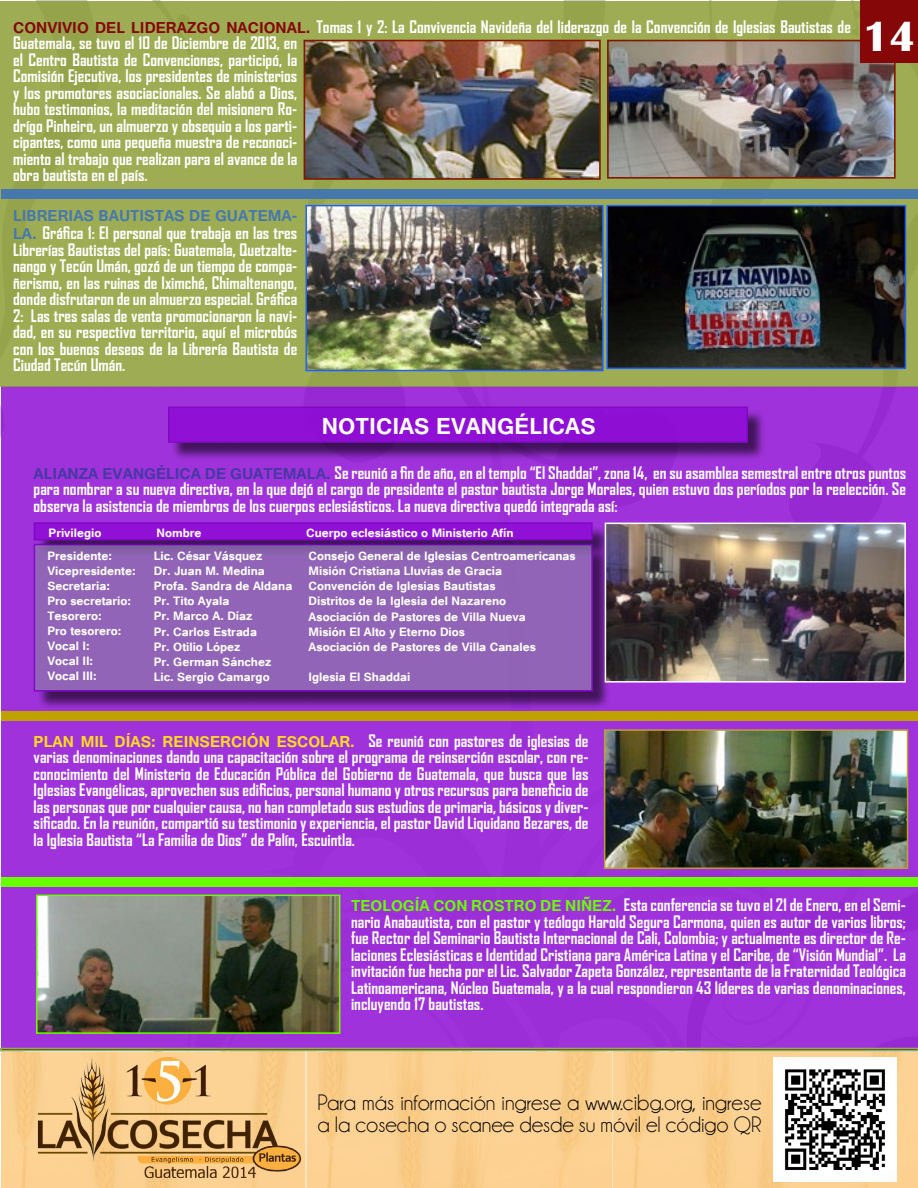
<style>
.page{position:relative;width:918px;height:1188px;background:#fff}
.page>*{position:absolute;margin:0;border:0;box-sizing:border-box;transform-origin:0 0}
.t1{font:700 43.5px "Britannic";color:#fff}
.t2{font:700 28.5px "Tunga";color:#fff}
.t3{font:22.5px/22.5px "Champagne&Limousines";color:#000}
.t4{font:700 19.5px "Tunga";color:#ffdd20}
.t5{font:700 19.5px "Tunga";color:#4678ae}
.t6{font:700 16.5px/16.5px "Agency FB";color:#fff;text-align:justify}
.t7{font:700 15px/15.1px "Tunga";color:#fff}
.s1{font-family:"Tunga";font-size:19.5px;color:#850708}
.s2{font-family:"Tunga";font-size:19.5px;color:#4678ae}
.s3{font-family:"Tunga";font-size:19.5px;color:#4639a2}
.s4{font-family:"Agency FB";font-size:16.5px;color:#fff}
.s5{font-family:"Tunga";font-size:19.5px;color:#68ff00}
</style>
<div class="page">
<div style="left:1px;top:387px;width:917px;height:664px;background:#a032dc"></div>
<div style="left:0;top:1px;width:918px;height:386px;background:#9ead54"></div>
<img style="left:307px;top:43px;width:291px;height:134px">
<div style="left:304px;top:40px;width:297px;height:140px;border:2px solid #7f1800"></div>
<img style="left:610px;top:43px;width:283px;height:133px">
<div style="left:607px;top:40px;width:289px;height:139px;border:2px solid #7f1800"></div>
<div style="left:1px;top:189px;width:917px;height:10px;background:#4678ae"></div>
<div style="left:1px;top:711px;width:916px;height:10px;background:#bfa200"></div>
<div style="left:1px;top:877px;width:917px;height:10px;background:#68ff00"></div>
<div style="left:860px;top:0;width:58px;height:63px;background:#850708"></div>
<img style="left:308px;top:208px;width:293px;height:160px">
<div style="left:305px;top:205px;width:299px;height:166px;border:2px solid #2062ff"></div>
<img style="left:609px;top:208px;width:294px;height:158px">
<div style="left:606px;top:205px;width:300px;height:164px;border:2px solid #2062ff"></div>
<div style="left:170px;top:409px;width:597px;height:52px;background:#000;opacity:.75"></div>
<div style="left:168px;top:407px;width:580px;height:36px;background:#9110d6;border:2px solid #7600bf"></div>
<div style="left:36px;top:525px;width:575px;height:34px;background:#000;opacity:.75"></div>
<div style="left:34px;top:522px;width:559px;height:18px;background:#9110d6;border:2px solid #7600bf"></div>
<div style="left:36px;top:546px;width:575px;height:164px;background:#000;opacity:.75"></div>
<div style="left:34px;top:544px;width:559px;height:148px;background:#9164b7;border:2px solid #7600bf"></div>
<img style="left:608px;top:526px;width:295px;height:154px">
<div style="left:605px;top:523px;width:301px;height:160px;border:2px solid #fff"></div>
<img style="left:607px;top:732px;width:298px;height:134px">
<div style="left:604px;top:729px;width:304px;height:140px;border:2px solid #bda230"></div>
<img style="left:39px;top:898px;width:298px;height:133px">
<div style="left:36px;top:895px;width:304px;height:139px;border:2px solid #68ff00"></div>
<img style="left:0;top:1051px;width:918px;height:137px">
<img style="left:773px;top:1058px;width:124px;height:123px">
<img style="left:34px;top:1051px;width:272px;height:130px">
<div style="left:0;top:1048px;width:918px;height:3px;border:2px solid #96a760"></div>
<p class="t6" style="left:13px;top:18px;width:839px"><span class="s1">CONVIVIO DEL LIDERAZGO NACIONAL.</span> Tomas 1 y 2: La Convivencia Navideña del liderazgo de la Convención de Iglesias Bautistas de</p>
<p class="t6" style="left:13px;top:35px;width:286px">Guatemala, se tuvo el 10 de Diciembre de 2013, en el Centro Bautista de Convenciones, participó, la Comisión Ejecutiva, los presidentes de ministerios y los promotores asociacionales. Se alabó a Dios, hubo testimonios, la meditación del misionero Ro&shy;drígo Pinheiro, un almuerzo y obsequio a los parti&shy;cipantes, como una pequeña muestra de reconoci&shy;miento al trabajo que realizan para el avance de la obra bautista en el país.</p>
<p class="t5" style="left:13px;top:203px;width:286px">LIBRERIAS BAUTISTAS DE GUATEMA-</p>
<p class="t6" style="left:13px;top:225px;width:286px"><span class="s2">LA.</span> Gráfica 1: El personal que trabaja en las tres Librerías Bautistas del país: Guatemala, Quetzalte&shy;nango y Tecún Umán, gozó de un tiempo de compa&shy;ñerismo, en las ruinas de Iximché, Chimaltenango, donde disfrutaron de un almuerzo especial. Gráfica 2: Las tres salas de venta promocionaron la navi&shy;dad, en su respectivo territorio, aquí el microbús con los buenos deseos de la Librería Bautista de Ciudad Tecún Umán.</p>
<h1 class="t1" style="left:863px;top:12px;width:55px">14</h1>
<h2 class="t2" style="left:322px;top:408px;width:275px">NOTICIAS EVANGÉLICAS</h2>
<p class="t6" style="left:34px;top:464px;width:874px"><span class="s3">ALIANZA EVANGÉLICA DE GUATEMALA.</span> Se reunió a fin de año, en el templo “El Shaddai”, zona 14, en su asamblea semestral entre otros puntos para nombrar a su nueva directiva, en la que dejó el cargo de presidente el pastor bautista Jorge Morales, quien estuvo dos períodos por la reelección. Se observa la asistencia de miembros de los cuerpos eclesiásticos. La nueva directiva quedó integrada así:</p>
<p class="t7" style="left:49px;top:524px;width:54px">Privilegio</p>
<p class="t7" style="left:157px;top:524px;width:46px">Nombre</p>
<p class="t7" style="left:306px;top:524px;width:209px">Cuerpo eclesiástico o Ministerio Afín</p>
<p class="t7" style="left:47px;top:547px;width:90px">Presidente:<br>Vicepresidente:<br>Secretaria:<br>Pro secretario:<br>Tesorero:<br>Pro tesorero:<br>Vocal I:<br>Vocal II:<br>Vocal III:</p>
<p class="t7" style="left:154px;top:547px;width:140px">Lic. César Vásquez<br>Dr. Juan M. Medina<br>Profa. Sandra de Aldana<br>Pr. Tito Ayala<br>Pr. Marco A. Díaz<br>Pr. Carlos Estrada<br>Pr. Otilio López<br>Pr. German Sánchez<br>Lic. Sergio Camargo</p>
<p class="t7" style="left:309px;top:547px;width:269px">Consejo General de Iglesias Centroamericanas Misión Cristiana Lluvias de Gracia<br>Convención de Iglesias Bautistas<br>Distritos de la Iglesia del Nazareno<br>Asociación de Pastores de Villa Nueva<br>Misión El Alto y Eterno Dios<br>Asociación de Pastores de Villa Canales</p>
<p class="t7" style="left:309px;top:668px;width:103px">Iglesia El Shaddai</p>
<p class="t4" style="left:34px;top:729px;width:556px">PLAN MIL DÍAS: REINSERCIÓN ESCOLAR. <span class="s4">Se reunió con pastores de iglesias de</span></p>
<p class="t6" style="left:34px;top:749px;width:556px">varias denominaciones dando una capacitación sobre el programa de reinserción escolar, con re&shy;conocimiento del Ministerio de Educación Pública del Gobierno de Guatemala, que busca que las Iglesias Evangélicas, aprovechen sus edificios, personal humano y otros recursos para beneficio de las personas que por cualquier causa, no han completado sus estudios de primaria, básicos y diver&shy;sificado. En la reunión, compartió su testimonio y experiencia, el pastor David Liquidano Bezares, de la Iglesia Bautista “La Familia de Dios” de Palín, Escuintla.</p>
<p class="t6" style="left:351px;top:896px;width:556px"><span class="s5">TEOLOGÍA CON ROSTRO DE NIÑEZ.</span> Esta conferencia se tuvo el 21 de Enero, en el Semi&shy;nario Anabautista, con el pastor y teólogo Harold Segura Carmona, quien es autor de varios libros; fue Rector del Seminario Bautista Internacional de Cali, Colombia; y actualmente es director de Re&shy;laciones Eclesiásticas e Identidad Cristiana para América Latina y el Caribe, de “Visión Mundial”. La invitación fue hecha por el Lic. Salvador Zapeta González, representante de la Fraternidad Teológica Latinoamericana, Núcleo Guatemala, y a la cual respondieron 43 líderes de varias denominaciones, incluyendo 17 bautistas.</p>
<h3 class="t3" style="left:318px;top:1091px;width:446px">Para más información ingrese a www.cibg.org, ingrese a la cosecha o scanee desde su móvil el código QR</h3>
</div>
